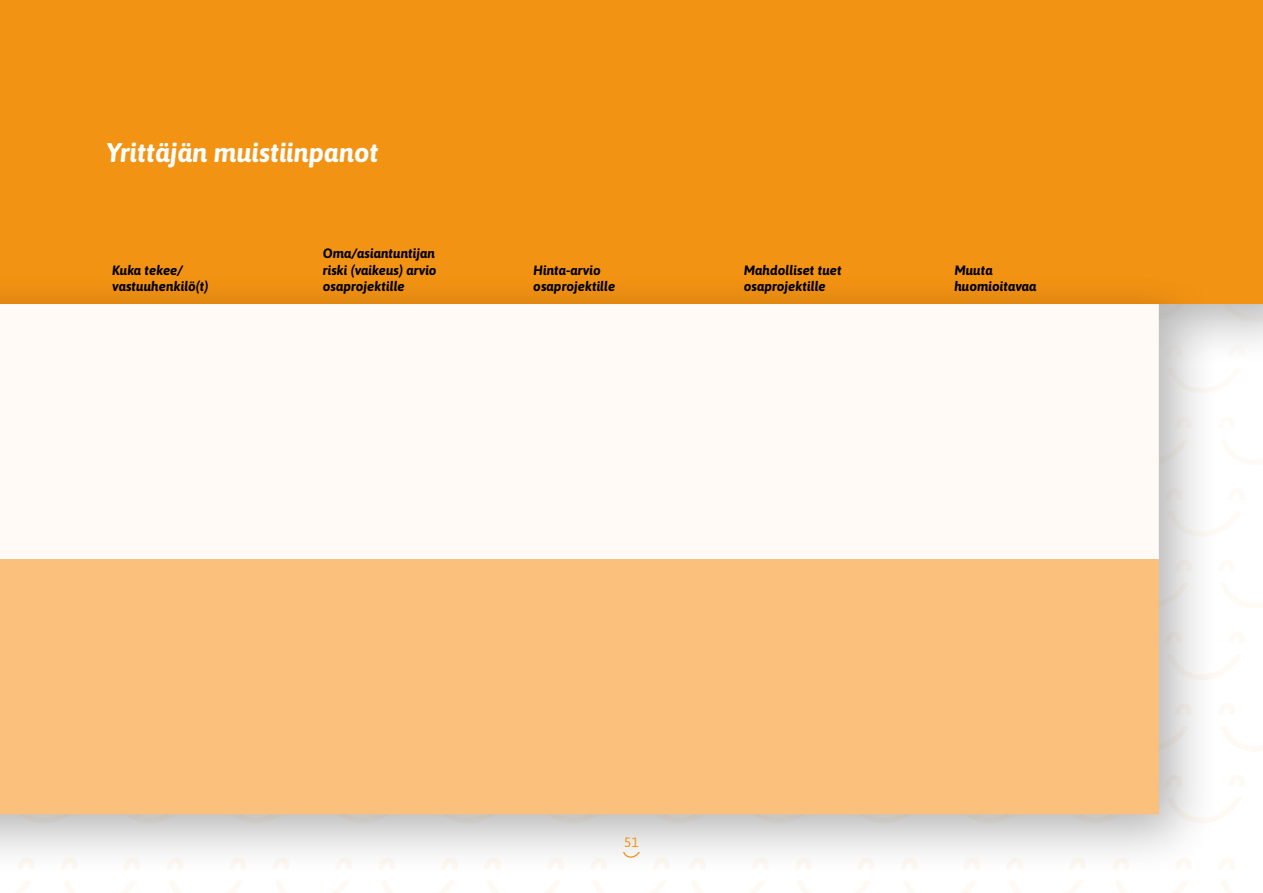
<style>
.page{position:relative;width:1263px;height:893px;background:#fff}
.page>*{position:absolute;margin:0;border:0;box-sizing:border-box;transform-origin:0 0}
.t1{font:italic 700 27px "Asap";color:#fff}
.t2{font:italic 700 13.5px/16.5px "Asap";color:#000}
.t3{font:13.5px "Asap";color:#f39313}
</style>
<div class="page">
<svg style="left:64px;top:881px;width:73px;height:12px"></svg>
<svg style="left:15px;top:881px;width:16px;height:12px"></svg>
<svg style="left:381px;top:881px;width:73px;height:12px"></svg>
<svg style="left:169px;top:881px;width:74px;height:12px"></svg>
<svg style="left:487px;top:881px;width:73px;height:12px"></svg>
<svg style="left:275px;top:881px;width:74px;height:12px"></svg>
<svg style="left:593px;top:881px;width:73px;height:12px"></svg>
<svg style="left:1229px;top:597px;width:34px;height:11px"></svg>
<svg style="left:1221px;top:726px;width:42px;height:25px"></svg>
<svg style="left:1221px;top:704px;width:14px;height:10px"></svg>
<svg style="left:798px;top:881px;width:73px;height:12px"></svg>
<svg style="left:692px;top:881px;width:73px;height:12px"></svg>
<svg style="left:1115px;top:881px;width:73px;height:12px"></svg>
<svg style="left:903px;top:881px;width:74px;height:12px"></svg>
<svg style="left:1221px;top:881px;width:12px;height:12px"></svg>
<svg style="left:1221px;top:858px;width:14px;height:11px"></svg>
<svg style="left:1009px;top:881px;width:74px;height:12px"></svg>
<svg style="left:1221px;top:655px;width:20px;height:20px"></svg>
<svg style="left:1228px;top:632px;width:16px;height:11px"></svg>
<svg style="left:1221px;top:798px;width:20px;height:20px"></svg>
<svg style="left:1228px;top:775px;width:17px;height:11px"></svg>
<div style="left:0;top:196px;width:1263px;height:108px;background:#f39313"></div>
<div style="left:0;top:0;width:1263px;height:196px;background:#f39313"></div>
<div style="left:0;top:271px;width:1221px;height:606px;background:#000;opacity:.3"></div>
<div style="left:0;top:304px;width:1159px;height:255px;background:#fffaf5"></div>
<div style="left:0;top:559px;width:1159px;height:255px;background:#fac07c"></div>
<svg style="left:623px;top:852px;width:17px;height:6px"></svg>
<h1 class="t1" style="left:106px;top:133px;width:274px">Yrittäjän muistiinpanot</h1>
<p class="t2" style="left:112px;top:261px;width:98px">Kuka tekee/ vastuuhenkilö(t)</p>
<p class="t2" style="left:323px;top:245px;width:115px;text-align:justify">Oma/asiantuntijan riski (vaikeus) arvio osaprojektille</p>
<p class="t2" style="left:533px;top:261px;width:83px">Hinta-arvio osaprojektille</p>
<p class="t2" style="left:744px;top:261px;width:100px">Mahdolliset tuet osaprojektille</p>
<p class="t2" style="left:954px;top:261px;width:84px">Muuta huomioitavaa</p>
<p class="t3" style="left:624px;top:833px;width:16px">51</p>
</div>
